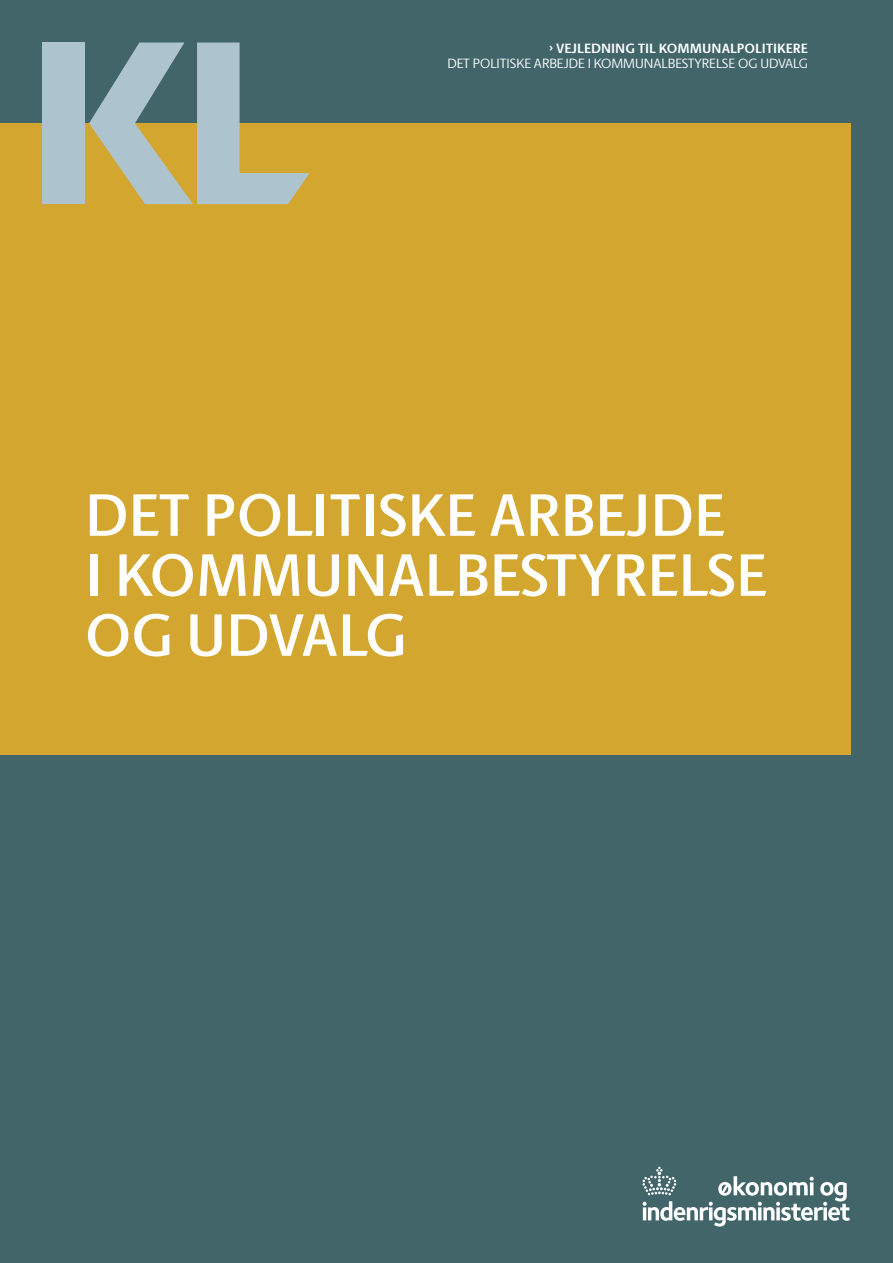
<style>
.page{position:relative;width:893px;height:1263px;background:#42656a}
.page>*{position:absolute;margin:0;border:0;box-sizing:border-box;transform-origin:0 0}
.t1{font:600 60px/60px "ID Sans";color:#fff}
.t2{font:300 13.5px "ID Sans";color:#fff}
.t3{font:700 13.5px "ID Sans";color:#fff}
</style>
<div class="page">
<div style="left:0;top:123px;width:850px;height:632px;background:#d3a72f"></div>
<div style="left:43px;top:43px;width:42px;height:161px;background:#adc4cf"></div>
<svg style="left:89px;top:43px;width:221px;height:161px"></svg>
<svg style="left:642px;top:1166px;width:208px;height:60px"></svg>
<p class="t3" style="left:549px;top:40px;width:260px">› VEJLEDNING TIL KOMMUNALPOLITIKERE</p>
<p class="t2" style="left:447px;top:55px;width:362px">DET POLITISKE ARBEJDE I KOMMUNALBESTYRELSE OG UDVALG</p>
<p class="t1" style="left:85px;top:485px;width:684px">DET POLITISKE ARBEJDE<br>I KOMMUNALBESTYRELSE<br>OG UDVALG</p>
</div>
